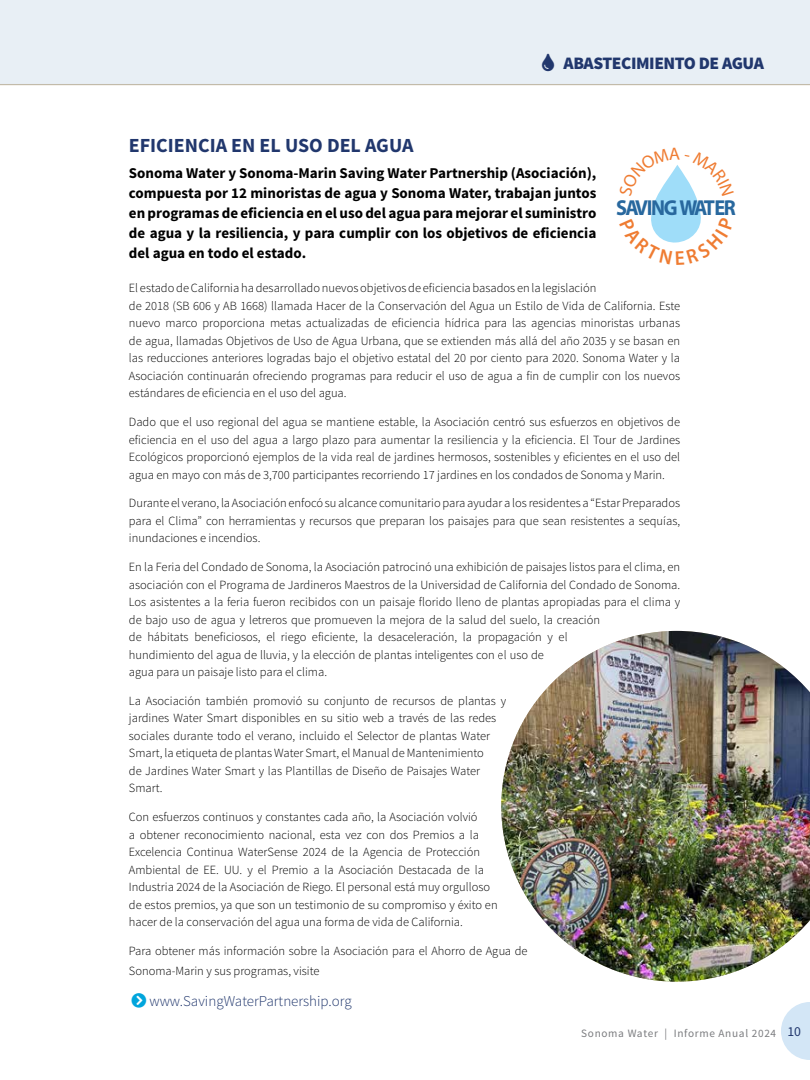
<style>
.page{position:relative;width:810px;height:1080px;background:#fff}
.page>*{position:absolute;margin:0;border:0;box-sizing:border-box;transform-origin:0 0}
.t1{font:700 21.75px "Myriad Pro";letter-spacing:-.075em;color:#28689e;scale:.94 1}
.t2{font:700 20px "Source Sans Pro";color:#21376d}
.t3{font:900 17.5px "Source Sans Pro";letter-spacing:-.025em;color:#21376d}
.t4{font:700 15px/20px "Source Sans Pro";color:#000;text-align:justify}
.t5{font:300 15px "Source Sans Pro";color:#21376d}
.t6{font:300 12.5px/17.5px "Source Sans Pro";color:#000}
.t7{font:11.25px "Source Sans Pro";letter-spacing:.06em;color:#7b7c7f}
.s1{color:#01a5dc}
.s2{font-size:13.75px;color:#21376d}
</style>
<div class="page">
<svg style="left:781px;top:1002px;width:29px;height:58px"></svg>
<div style="left:0;top:0;width:810px;height:85px;background:#e8eff5"></div>
<hr style="left:0;top:84px;width:810px;height:1px;background:#d6c8b1">
<img style="left:501px;top:631px;width:309px;height:351px">
<svg style="left:651px;top:165px;width:50px;height:78px"></svg>
<p class="t3" style="left:564px;top:52px;width:202px">ABASTECIMIENTO DE AGUA</p>
<p class="t2" style="left:129px;top:133px;width:286px">EFICIENCIA EN EL USO DEL AGUA</p>
<p class="t4" style="left:129px;top:164px;width:469px">Sonoma Water y Sonoma-Marin Saving Water Partnership (Asociación), compuesta por 12 minoristas de agua y Sonoma Water, trabajan juntos en programas de eficiencia en el uso del agua para mejorar el suministro de agua y la resiliencia, y para cumplir con los objetivos de eficiencia del agua en todo el estado.</p>
<p class="t6" style="left:129px;top:280px;width:553px">El estado de California ha desarrollado nuevos objetivos de eficiencia basados en la legislación<br>de 2018 (SB 606 y AB 1668) llamada Hacer de la Conservación del Agua un Estilo de Vida de California. Este nuevo marco proporciona metas actualizadas de eficiencia hídrica para las agencias minoristas urbanas de agua, llamadas Objetivos de Uso de Agua Urbana, que se extienden más allá del año 2035 y se basan en las reducciones anteriores logradas bajo el objetivo estatal del 20 por ciento para 2020. Sonoma Water y la Asociación continuarán ofreciendo programas para reducir el uso de agua a fin de cumplir con los nuevos estándares de eficiencia en el uso del agua.</p>
<p class="t6" style="left:129px;top:413px;width:553px;text-align:justify">Dado que el uso regional del agua se mantiene estable, la Asociación centró sus esfuerzos en objetivos de eficiencia en el uso del agua a largo plazo para aumentar la resiliencia y la eficiencia. El Tour de Jardines Ecológicos proporcionó ejemplos de la vida real de jardines hermosos, sostenibles y eficientes en el uso del agua en mayo con más de 3,700 participantes recorriendo 17 jardines en los condados de Sonoma y Marin.</p>
<p class="t6" style="left:129px;top:495px;width:553px;text-align:justify">Durante el verano, la Asociación enfocó su alcance comunitario para ayudar a los residentes a “Estar Preparados para el Clima” con herramientas y recursos que preparan los paisajes para que sean resistentes a sequías, inundaciones e incendios.</p>
<p class="t6" style="left:129px;top:558px;width:553px">En la Feria del Condado de Sonoma, la Asociación patrocinó una exhibición de paisajes listos para el clima, en asociación con el Programa de Jardineros Maestros de la Universidad de California del Condado de Sonoma.<br>Los asistentes a la feria fueron recibidos con un paisaje florido lleno de plantas apropiadas para el clima y de bajo uso de agua y letreros que promueven la mejora de la salud del suelo, la creación<br>de hábitats beneficiosos, el riego eficiente, la desaceleración, la propagación y el<br>hundimiento del agua de lluvia, y la elección de plantas inteligentes con el uso de<br>agua para un paisaje listo para el clima.</p>
<p class="t6" style="left:129px;top:692px;width:379px">La Asociación también promovió su conjunto de recursos de plantas y jardines Water Smart disponibles en su sitio web a través de las redes sociales durante todo el verano, incluido el Selector de plantas Water Smart, la etiqueta de plantas Water Smart, el Manual de Mantenimiento<br>de Jardines Water Smart y las Plantillas de Diseño de Paisajes Water Smart.</p>
<p class="t6" style="left:129px;top:808px;width:370px">Con esfuerzos continuos y constantes cada año, la Asociación volvió<br>a obtener reconocimiento nacional, esta vez con dos Premios a la Excelencia Continua WaterSense 2024 de la Agencia de Protección Ambiental de EE. UU. y el Premio a la Asociación Destacada de la Industria 2024 de la Asociación de Riego. El personal está muy orgulloso de estos premios, ya que son un testimonio de su compromiso y éxito en hacer de la conservación del agua una forma de vida de California.</p>
<p class="t6" style="left:129px;top:941px;width:400px;line-height:20px">Para obtener más información sobre la Asociación para el Ahorro de Agua de<br>Sonoma-Marin y sus programas, visite</p>
<p class="t5" style="left:131px;top:992px;width:222px"><span class="s1">❖□■●▼</span> www.SavingWaterPartnership.org</p>
<p class="t1" style="left:616px;top:193px;width:129px">SAVING WATER</p>
<p class="t7" style="left:581px;top:1026px;width:221px">Sonoma Water | Informe Anual 2024 <span class="s2">10</span></p>
</div>
